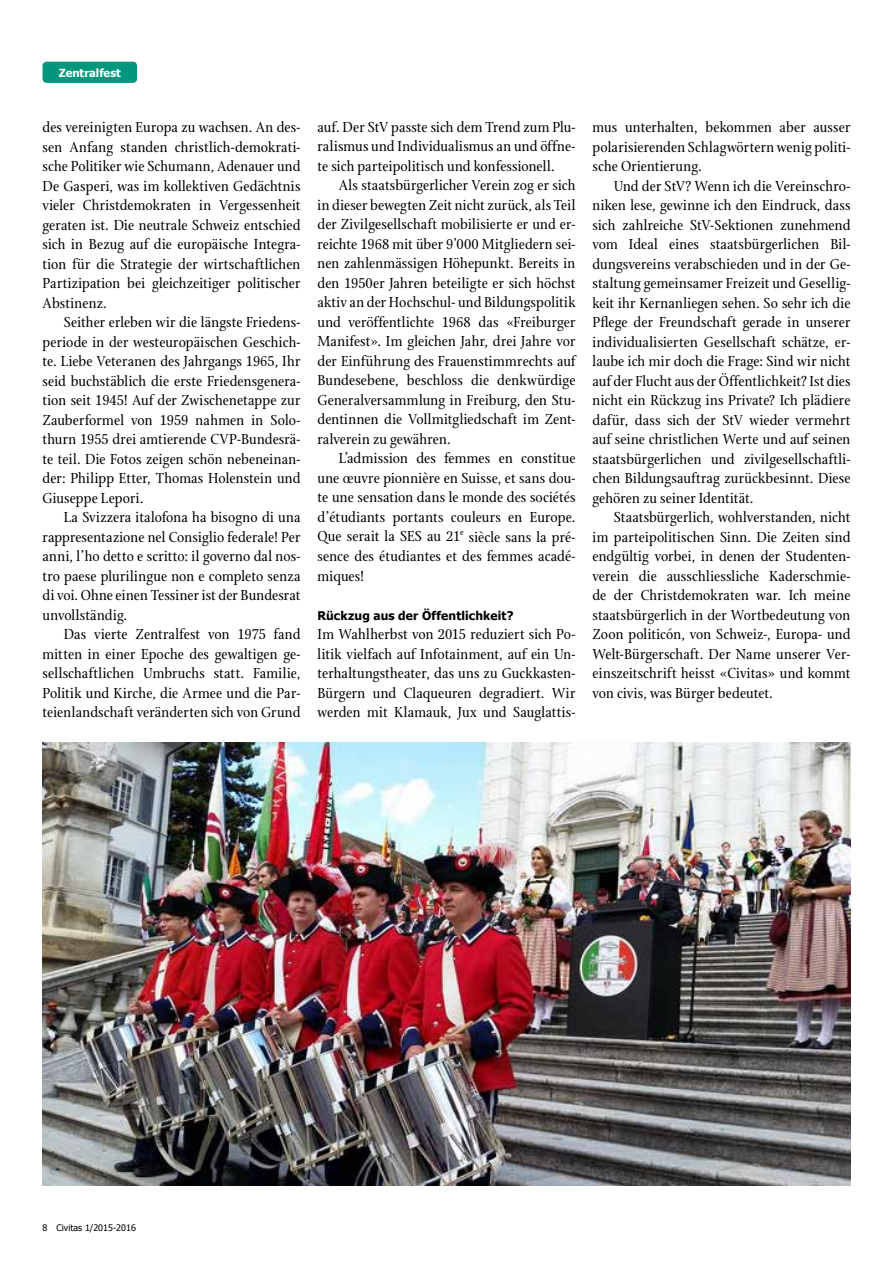
<style>
.page{position:relative;width:893px;height:1263px;background:#fff}
.page>*{position:absolute;margin:0;border:0;box-sizing:border-box;transform-origin:0 0}
.t1{font:15.75px/19.5px "Stone Print";letter-spacing:.005em;color:#000;text-align:justify}
.t2{font:700 12px "Tahoma";letter-spacing:.01em;color:#000}
.t3{font:700 11.25px "Tahoma";color:#fff}
.t4{font:9px "Tahoma";color:#000}
</style>
<div class="page">
<div style="left:43px;top:62px;width:94px;height:21px;background:#00977d;border-radius:4px"></div>
<img style="left:43px;top:743px;width:807px;height:442px">
<p class="t3" style="left:59px;top:65px;width:64px">Zentralfest</p>
<p class="t1" style="left:43px;top:117px;width:259px">des vereinigten Europa zu wachsen. An des&shy;sen Anfang standen christlich-demokrati&shy;sche Politiker wie Schumann, Adenauer und De Gasperi, was im kollektiven Gedächtnis vieler Christdemokraten in Vergessenheit geraten ist. Die neutrale Schweiz entschied sich in Bezug auf die europäische Integra&shy;tion für die Strategie der wirtschaftlichen Partizipation bei gleichzeitiger politischer Abstinenz.</p>
<p class="t1" style="left:43px;top:312px;width:259px;text-indent:21px">Seither erleben wir die längste Friedens&shy;periode in der westeuropäischen Geschich&shy;te. Liebe Veteranen des Jahrgangs 1965, Ihr seid buchstäblich die erste Friedensgenera&shy;tion seit 1945! Auf der Zwischenetappe zur Zauberformel von 1959 nahmen in Solo&shy;thurn 1955 drei amtierende CVP-Bundesrä&shy;te teil. Die Fotos zeigen schön nebeneinan&shy;der: Philipp Etter, Thomas Holenstein und Giuseppe Lepori.</p>
<p class="t1" style="left:43px;top:507px;width:259px;text-indent:21px">La Svizzera italofona ha bisogno di una rappresentazione nel Consiglio federale! Per anni, l’ho detto e scritto: il governo dal nos&shy;tro paese plurilingue non e completo senza di voi. Ohne einen Tessiner ist der Bundesrat unvollständig.</p>
<p class="t1" style="left:43px;top:624px;width:259px;text-indent:21px">Das vierte Zentralfest von 1975 fand mitten in einer Epoche des gewaltigen ge&shy;sellschaftlichen Umbruchs statt. Familie, Politik und Kirche, die Armee und die Par&shy;teienlandschaft veränderten sich von Grund</p>
<p class="t1" style="left:317px;top:117px;width:259px">auf. Der StV passte sich dem Trend zum Plu&shy;ralismus und Individualismus an und öffne&shy;te sich parteipolitisch und konfessionell.</p>
<p class="t1" style="left:317px;top:176px;width:259px;text-indent:21px">Als staatsbürgerlicher Verein zog er sich in dieser bewegten Zeit nicht zurück, als Teil der Zivilgesellschaft mobilisierte er und er&shy;reichte 1968 mit über 9’000 Mitgliedern sei&shy;nen zahlenmässigen Höhepunkt. Bereits in den 1950er Jahren beteiligte er sich höchst aktiv an der Hochschul- und Bildungspolitik und veröffentlichte 1968 das «Freiburger Manifest». Im gleichen Jahr, drei Jahre vor der Einführung des Frauenstimmrechts auf Bundesebene, beschloss die denkwürdige Generalversammlung in Freiburg, den Stu&shy;dentinnen die Vollmitgliedschaft im Zent&shy;ralverein zu gewähren.</p>
<p class="t1" style="left:317px;top:449px;width:259px;text-indent:21px">L’admission des femmes en constitue une œuvre pionnière en Suisse, et sans dou&shy;te une sensation dans le monde des sociétés d’étudiants portants couleurs en Europe.<br>Que serait la SES au 21<sup>e</sup> siècle sans la pré&shy;sence des étudiantes et des femmes acadé&shy;miques!</p>
<p class="t2" style="left:317px;top:607px;width:197px">Rückzug aus der Öffentlichkeit?</p>
<p class="t1" style="left:317px;top:624px;width:259px">Im Wahlherbst von 2015 reduziert sich Po&shy;litik vielfach auf Infotainment, auf ein Un&shy;terhaltungstheater, das uns zu Guckkasten-Bürgern und Claqueuren degradiert. Wir werden mit Klamauk, Jux und Sauglattis-</p>
<p class="t1" style="left:592px;top:117px;width:259px">mus unterhalten, bekommen aber ausser polarisierenden Schlagwörtern wenig politi&shy;sche Orientierung.</p>
<p class="t1" style="left:592px;top:176px;width:259px;text-indent:21px">Und der StV? Wenn ich die Vereinschro&shy;niken lese, gewinne ich den Eindruck, dass sich zahlreiche StV-Sektionen zunehmend vom Ideal eines staatsbürgerlichen Bil&shy;dungsvereins verabschieden und in der Ge&shy;staltung gemeinsamer Freizeit und Gesellig&shy;keit ihr Kernanliegen sehen. So sehr ich die Pflege der Freundschaft gerade in unserer individualisierten Gesellschaft schätze, er&shy;laube ich mir doch die Frage: Sind wir nicht auf der Flucht aus der Öffentlichkeit? Ist dies nicht ein Rückzug ins Private? Ich plädiere dafür, dass sich der StV wieder vermehrt auf seine christlichen Werte und auf seinen staatsbürgerlichen und zivilgesellschaftli&shy;chen Bildungsauftrag zurückbesinnt. Diese gehören zu seiner Identität.</p>
<p class="t1" style="left:592px;top:507px;width:259px;text-indent:21px">Staatsbürgerlich, wohlverstanden, nicht im parteipolitischen Sinn. Die Zeiten sind endgültig vorbei, in denen der Studenten&shy;verein die ausschliessliche Kaderschmie&shy;de der Christdemokraten war. Ich meine staatsbürgerlich in der Wortbedeutung von Zoon politicón, von Schweiz-, Europa- und Welt-Bürgerschaft. Der Name unserer Ver&shy;einszeitschrift heisst «Civitas» und kommt von civis, was Bürger bedeutet.</p>
<p class="t4" style="left:43px;top:1222px;width:95px">8 Civitas 1/2015-2016</p>
</div>
